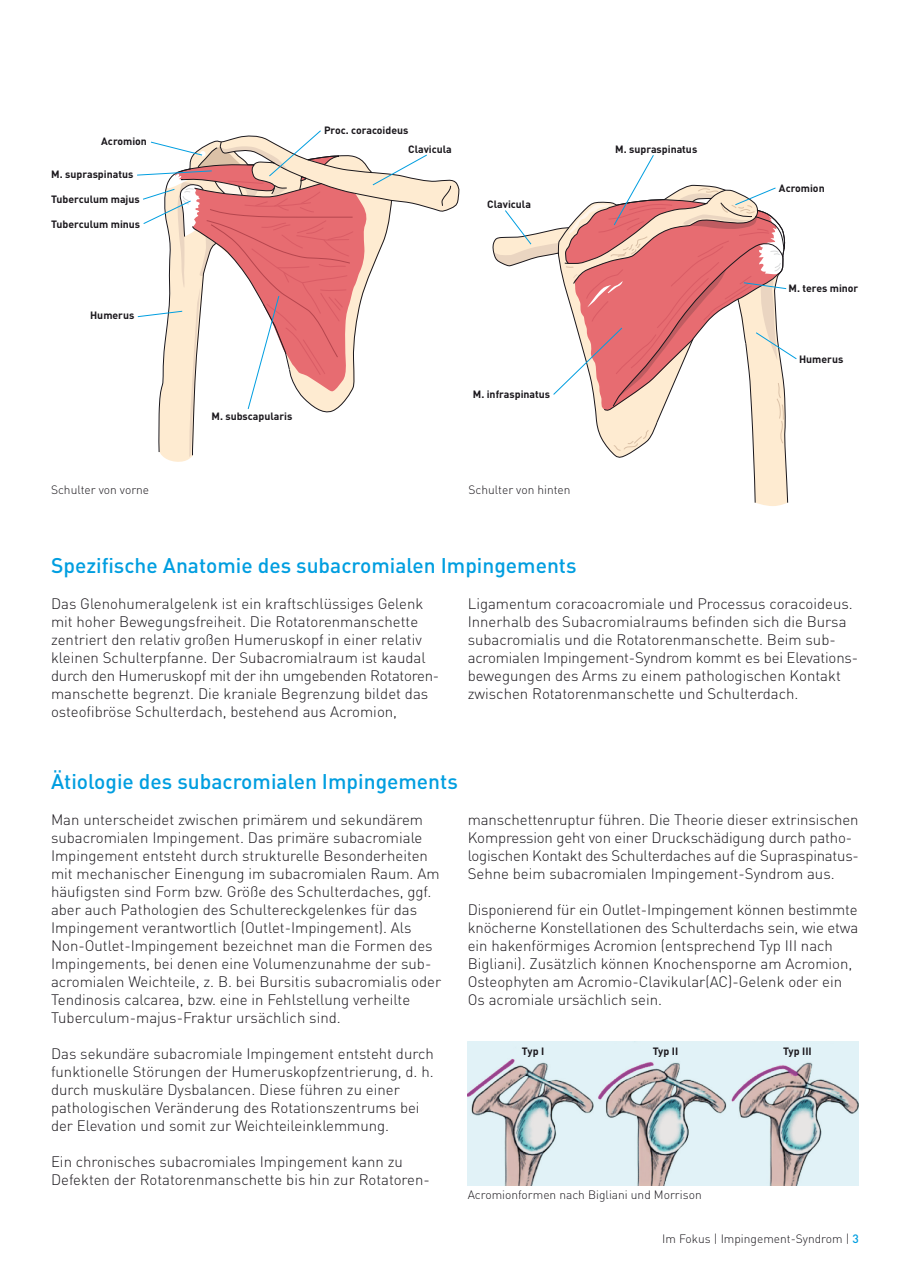
<style>
.page{position:relative;width:910px;height:1280px;background:#fff}
.page>*{position:absolute;margin:0;border:0;box-sizing:border-box;transform-origin:0 0}
.t1{font:500 21px "DIN";color:#009ee0}
.t2{font:300 15px/18px "DIN";color:#1a171c}
.t3{font:300 12px "DIN";color:#1a171c}
.t4{font:700 10.5px "DIN";color:#1a171c}
.s1{font-weight:500;color:#009ee0}
</style>
<div class="page">
<svg style="left:428px;top:179px;width:32px;height:33px"></svg>
<svg style="left:441px;top:185px;width:11px;height:22px"></svg>
<svg style="left:137px;top:130px;width:291px;height:327px"></svg>
<svg style="left:494px;top:155px;width:303px;height:349px"></svg>
<div style="left:468px;top:484px;width:146px;height:38px;background:#fff"></div>
<img style="left:468px;top:1041px;width:391px;height:144px">
<p class="t4" style="left:101px;top:134px;width:47px">Acromion</p>
<p class="t4" style="left:51px;top:167px;width:84px">M. supraspinatus</p>
<p class="t4" style="left:51px;top:192px;width:90px">Tuberculum majus</p>
<p class="t4" style="left:51px;top:217px;width:91px">Tuberculum minus</p>
<p class="t4" style="left:90px;top:309px;width:46px">Humerus</p>
<p class="t3" style="left:51px;top:482px;width:100px">Schulter von vorne</p>
<p class="t4" style="left:324px;top:123px;width:86px">Proc. coracoideus</p>
<p class="t4" style="left:408px;top:142px;width:45px">Clavicula</p>
<p class="t4" style="left:487px;top:197px;width:45px">Clavicula</p>
<p class="t4" style="left:212px;top:409px;width:82px">M. subscapularis</p>
<p class="t4" style="left:473px;top:387px;width:79px">M. infraspinatus</p>
<p class="t3" style="left:468px;top:482px;width:104px">Schulter von hinten</p>
<h1 class="t1" style="left:51px;top:552px;width:527px">Spezifische Anatomie des subacromialen Impingements</h1>
<p class="t4" style="left:615px;top:142px;width:84px">M. supraspinatus</p>
<p class="t4" style="left:779px;top:181px;width:47px">Acromion</p>
<p class="t4" style="left:788px;top:281px;width:71px">M. teres minor</p>
<p class="t4" style="left:799px;top:353px;width:46px">Humerus</p>
<p class="t2" style="left:51px;top:594px;width:390px">Das Glenohumeralgelenk ist ein kraftschlüssiges Gelenk mit hoher Bewegungsfreiheit. Die Rotatorenmanschette zentriert den relativ großen Humeruskopf in einer relativ kleinen Schulterpfanne. Der Subacromialraum ist kaudal durch den Humeruskopf mit der ihn umgebenden Rotatoren&shy;manschette begrenzt. Die kraniale Begrenzung bildet das osteofibröse Schulterdach, bestehend aus Acromion,</p>
<p class="t2" style="left:468px;top:594px;width:392px">Ligamentum coracoacromiale und Processus coracoideus.<br>Innerhalb des Subacromialraums befinden sich die Bursa subacromialis und die Rotatorenmanschette. Beim sub&shy;acromialen Impingement-Syndrom kommt es bei Elevations&shy;bewegungen des Arms zu einem pathologischen Kontakt zwischen Rotatorenmanschette und Schulterdach.</p>
<h1 class="t1" style="left:51px;top:768px;width:408px">Ätiologie des subacromialen Impingements</h1>
<p class="t2" style="left:51px;top:810px;width:392px">Man unterscheidet zwischen primärem und sekundärem subacromialen Impingement. Das primäre subacromiale Impingement entsteht durch strukturelle Besonderheiten mit mechanischer Einengung im subacromialen Raum. Am häufigsten sind Form bzw. Größe des Schulterdaches, ggf. aber auch Pathologien des Schultereckgelenkes für das Impingement verantwortlich (Outlet-Impingement). Als Non-Outlet-Impingement bezeichnet man die Formen des Impingements, bei denen eine Volumenzunahme der sub&shy;acromialen Weichteile, z. B. bei Bursitis subacromialis oder Tendinosis calcarea, bzw. eine in Fehlstellung verheilte Tuberculum-majus-Fraktur ursächlich sind.</p>
<p class="t2" style="left:51px;top:1044px;width:384px">Das sekundäre subacromiale Impingement entsteht durch funktionelle Störungen der Humeruskopfzentrierung, d. h. durch muskuläre Dysbalancen. Diese führen zu einer pathologischen Veränderung des Rotationszentrums bei der Elevation und somit zur Weichteileinklemmung.</p>
<p class="t2" style="left:51px;top:1152px;width:380px">Ein chronisches subacromiales Impingement kann zu<br>Defekten der Rotatorenmanschette bis hin zur Rotatoren-</p>
<p class="t2" style="left:468px;top:810px;width:393px">manschettenruptur führen. Die Theorie dieser extrinsischen Kompression geht von einer Druckschädigung durch patho&shy;logischen Kontakt des Schulterdaches auf die Supraspinatus-Sehne beim subacromialen Impingement-Syndrom aus.</p>
<p class="t2" style="left:468px;top:900px;width:392px">Disponierend für ein Outlet-Impingement können bestimmte knöcherne Konstellationen des Schulterdachs sein, wie etwa ein hakenförmiges Acromion (entsprechend Typ III nach Bigliani). Zusätzlich können Knochensporne am Acromion, Osteophyten am Acromio-Clavikular(AC)-Gelenk oder ein Os acromiale ursächlich sein.</p>
<p class="t4" style="left:522px;top:1044px;width:24px">Typ I</p>
<p class="t4" style="left:653px;top:1044px;width:27px">Typ II</p>
<p class="t4" style="left:783px;top:1044px;width:30px">Typ III</p>
<p class="t3" style="left:468px;top:1187px;width:235px">Acromionformen nach Bigliani und Morrison</p>
<p class="t3" style="left:662px;top:1231px;width:198px">Im Fokus | Impingement-Syndrom | <span class="s1">3</span></p>
</div>
